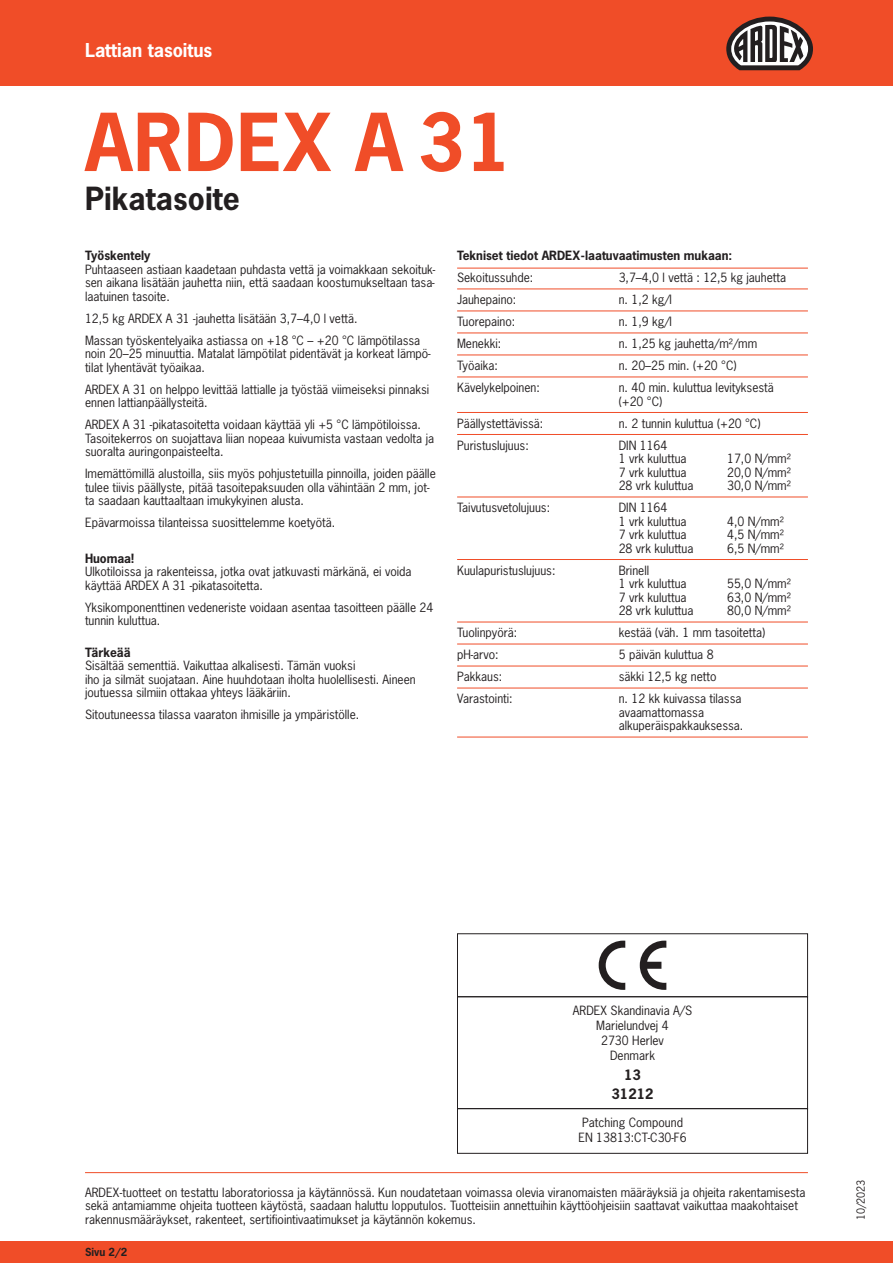
<style>
.page{position:relative;width:893px;height:1263px;background:#fff}
.page>*{position:absolute;margin:0;border:0;box-sizing:border-box;transform-origin:0 0}
.t1{font:700 75px "News Gothic Std";letter-spacing:.015em;color:#f04d28}
.t2{font:700 30px "News Gothic Std";letter-spacing:.005em;color:#231f20}
.t3{font:700 18px "News Gothic Std";color:#fff}
.t4{font:700 13.5px/19.2px "News Gothic Std";color:#231f20;text-align:center}
.t5{font:12px/13.5px "News Gothic Std";color:#231f20}
.t6{font:700 12px "News Gothic Std";color:#231f20}
.t7{font:700 10.5px "News Gothic Std";color:#231f20}
.t8{font:10.5px "News Gothic Std";color:#231f20}
</style>
<div class="page">
<hr style="left:85px;top:1172px;width:723px;height:1px;background:#f04d28">
<div style="left:0;top:1242px;width:893px;height:21px;background:#f04d28"></div>
<div style="left:0;top:0;width:893px;height:85px;background:#f04d28"></div>
<div style="left:457px;top:933px;width:351px;height:64px;border:1px solid #231f20"></div>
<div style="left:457px;top:996px;width:351px;height:113px;border:1px solid #231f20"></div>
<div style="left:457px;top:1108px;width:351px;height:46px;border:1px solid #231f20"></div>
<svg style="left:599px;top:941px;width:26px;height:49px"></svg>
<svg style="left:640px;top:941px;width:26px;height:49px"></svg>
<hr style="left:457px;top:268px;width:351px;height:1px;background:#f04d28">
<hr style="left:457px;top:289px;width:351px;height:1px;background:#f04d28">
<hr style="left:457px;top:311px;width:351px;height:1px;background:#f04d28">
<hr style="left:457px;top:333px;width:351px;height:1px;background:#f04d28">
<hr style="left:457px;top:355px;width:351px;height:1px;background:#f04d28">
<hr style="left:457px;top:377px;width:351px;height:1px;background:#f04d28">
<hr style="left:457px;top:412px;width:351px;height:1px;background:#f04d28">
<hr style="left:457px;top:434px;width:351px;height:1px;background:#f04d28">
<hr style="left:457px;top:497px;width:351px;height:1px;background:#f04d28">
<hr style="left:457px;top:559px;width:351px;height:1px;background:#f04d28">
<hr style="left:457px;top:622px;width:351px;height:1px;background:#f04d28">
<hr style="left:457px;top:644px;width:351px;height:1px;background:#f04d28">
<hr style="left:457px;top:666px;width:351px;height:1px;background:#f04d28">
<hr style="left:457px;top:688px;width:351px;height:1px;background:#f04d28">
<hr style="left:457px;top:737px;width:351px;height:1px;background:#f04d28">
<svg style="left:726px;top:17px;width:87px;height:53px"></svg>
<h3 class="t3" style="left:85px;top:38px;width:129px">Lattian tasoitus</h3>
<h1 class="t1" style="left:85px;top:93px;width:428px">ARDEX A 31</h1>
<h2 class="t2" style="left:85px;top:179px;width:156px">Pikatasoite</h2>
<p class="t6" style="left:85px;top:248px;width:67px">Työskentely</p>
<p class="t5" style="left:85px;top:262px;width:352px;text-align:justify">Puhtaaseen astiaan kaadetaan puhdasta vettä ja voimakkaan sekoituk&shy;sen aikana lisätään jauhetta niin, että saadaan koostumukseltaan tasa&shy;laatuinen tasoite.</p>
<p class="t5" style="left:85px;top:307px;width:337px;line-height:22px">12,5 kg ARDEX A 31 -jauhetta lisätään 3,7–4,0 l vettä.<br>Massan työskentelyaika astiassa on +18 °C – +20 °C lämpötilassa</p>
<p class="t5" style="left:85px;top:347px;width:347px">noin 20–25 minuuttia. Matalat lämpötilat pidentävät ja korkeat lämpö&shy;tilat lyhentävät työaikaa.</p>
<p class="t5" style="left:85px;top:382px;width:346px">ARDEX A 31 on helppo levittää lattialle ja työstää viimeiseksi pinnaksi ennen lattianpäällysteitä.</p>
<p class="t5" style="left:85px;top:418px;width:350px">ARDEX A 31 -pikatasoitetta voidaan käyttää yli +5 °C lämpötiloissa.<br>Tasoitekerros on suojattava liian nopeaa kuivumista vastaan vedolta ja suoralta auringonpaisteelta.</p>
<p class="t5" style="left:85px;top:467px;width:352px">Imemättömillä alustoilla, siis myös pohjustetuilla pinnoilla, joiden päälle tulee tiivis päällyste, pitää tasoitepaksuuden olla vähintään 2 mm, jot&shy;ta saadaan kauttaaltaan imukykyinen alusta.</p>
<p class="t5" style="left:85px;top:516px;width:252px">Epävarmoissa tilanteissa suosittelemme koetyötä.</p>
<p class="t6" style="left:85px;top:550px;width:51px">Huomaa!</p>
<p class="t5" style="left:85px;top:565px;width:328px">Ulkotiloissa ja rakenteissa, jotka ovat jatkuvasti märkänä, ei voida käyttää ARDEX A 31 -pikatasoitetta.</p>
<p class="t5" style="left:85px;top:600px;width:350px">Yksikomponenttinen vedeneriste voidaan asentaa tasoitteen päälle 24 tunnin kuluttua.</p>
<p class="t6" style="left:85px;top:644px;width:47px">Tärkeää</p>
<p class="t5" style="left:85px;top:659px;width:332px">Sisältää sementtiä. Vaikuttaa alkalisesti. Tämän vuoksi<br>iho ja silmät suojataan. Aine huuhdotaan iholta huolellisesti. Aineen joutuessa silmiin ottakaa yhteys lääkäriin.</p>
<p class="t5" style="left:85px;top:708px;width:276px">Sitoutuneessa tilassa vaaraton ihmisille ja ympäristölle.</p>
<p class="t6" style="left:457px;top:248px;width:277px">Tekniset tiedot ARDEX-laatuvaatimusten mukaan:</p>
<p class="t5" style="left:457px;top:271px;width:78px">Sekoitussuhde:</p>
<p class="t5" style="left:619px;top:271px;width:169px">3,7–4,0 l vettä : 12,5 kg jauhetta</p>
<p class="t5" style="left:457px;top:293px;width:61px">Jauhepaino:</p>
<p class="t5" style="left:619px;top:293px;width:55px">n. 1,2 kg/l</p>
<p class="t5" style="left:457px;top:315px;width:60px">Tuorepaino:</p>
<p class="t5" style="left:619px;top:315px;width:55px">n. 1,9 kg/l</p>
<p class="t5" style="left:457px;top:337px;width:46px">Menekki:</p>
<p class="t5" style="left:619px;top:337px;width:140px">n. 1,25 kg jauhetta/m²/mm</p>
<p class="t5" style="left:457px;top:359px;width:42px">Työaika:</p>
<p class="t5" style="left:619px;top:359px;width:119px">n. 20–25 min. (+20 °C)</p>
<p class="t5" style="left:457px;top:381px;width:84px">Kävelykelpoinen:</p>
<p class="t5" style="left:619px;top:381px;width:157px">n. 40 min. kuluttua levityksestä (+20 °C)</p>
<p class="t5" style="left:457px;top:416px;width:88px">Päällystettävissä:</p>
<p class="t5" style="left:619px;top:416px;width:143px">n. 2 tunnin kuluttua (+20 °C)</p>
<p class="t5" style="left:457px;top:438px;width:73px">Puristuslujuus:</p>
<p class="t5" style="left:619px;top:438px;width:69px">DIN 1164<br>1 vrk kuluttua</p>
<p class="t5" style="left:727px;top:452px;width:65px">17,0 N/mm²</p>
<p class="t5" style="left:619px;top:465px;width:69px">7 vrk kuluttua</p>
<p class="t5" style="left:727px;top:465px;width:65px">20,0 N/mm²</p>
<p class="t5" style="left:619px;top:479px;width:76px">28 vrk kuluttua</p>
<p class="t5" style="left:727px;top:479px;width:65px">30,0 N/mm²</p>
<p class="t5" style="left:457px;top:501px;width:94px">Taivutusvetolujuus:</p>
<p class="t5" style="left:619px;top:501px;width:69px">DIN 1164<br>1 vrk kuluttua</p>
<p class="t5" style="left:727px;top:514px;width:58px">4,0 N/mm²</p>
<p class="t5" style="left:619px;top:528px;width:69px">7 vrk kuluttua</p>
<p class="t5" style="left:727px;top:528px;width:58px">4,5 N/mm²</p>
<p class="t5" style="left:619px;top:541px;width:76px">28 vrk kuluttua</p>
<p class="t5" style="left:727px;top:541px;width:58px">6,5 N/mm²</p>
<p class="t5" style="left:457px;top:563px;width:100px">Kuulapuristuslujuus:</p>
<p class="t5" style="left:619px;top:563px;width:69px">Brinell<br>1 vrk kuluttua</p>
<p class="t5" style="left:727px;top:577px;width:65px">55,0 N/mm²</p>
<p class="t5" style="left:619px;top:590px;width:69px">7 vrk kuluttua</p>
<p class="t5" style="left:727px;top:590px;width:65px">63,0 N/mm²</p>
<p class="t5" style="left:619px;top:604px;width:76px">28 vrk kuluttua</p>
<p class="t5" style="left:727px;top:604px;width:65px">80,0 N/mm²</p>
<p class="t5" style="left:457px;top:626px;width:62px">Tuolinpyörä:</p>
<p class="t5" style="left:619px;top:626px;width:148px">kestää (väh. 1 mm tasoitetta)</p>
<p class="t5" style="left:457px;top:648px;width:43px">pH-arvo:</p>
<p class="t5" style="left:619px;top:648px;width:96px">5 päivän kuluttua 8</p>
<p class="t5" style="left:457px;top:670px;width:47px">Pakkaus:</p>
<p class="t5" style="left:619px;top:670px;width:99px">säkki 12,5 kg netto</p>
<p class="t5" style="left:457px;top:692px;width:57px">Varastointi:</p>
<p class="t5" style="left:619px;top:692px;width:126px">n. 12 kk kuivassa tilassa avaamattomassa alkuperäispakkauksessa.</p>
<p class="t5" style="left:573px;top:1003px;width:121px;line-height:15px;text-align:center">ARDEX Skandinavia A/S<br>Marielundvej 4<br>2730 Herlev<br>Denmark</p>
<p class="t4" style="left:611px;top:1065px;width:43px">13<br>31212</p>
<p class="t5" style="left:578px;top:1115px;width:110px;line-height:15px;text-align:center">Patching Compound<br>EN 13813:CT-C30-F6</p>
<p class="t5" style="left:85px;top:1185px;width:722px">ARDEX-tuotteet on testattu laboratoriossa ja käytännössä. Kun noudatetaan voimassa olevia viranomaisten määräyksiä ja ohjeita rakentamisesta sekä antamiamme ohjeita tuotteen käytöstä, saadaan haluttu lopputulos. Tuotteisiin annettuihin käyttöohjeisiin saattavat vaikuttaa maakohtaiset rakennusmääräykset, rakenteet, sertifiointivaatimukset ja käytännön kokemus.</p>
<p class="t8" style="left:854px;top:1220px;width:42px;rotate:-90deg">10/2023</p>
<p class="t7" style="left:85px;top:1245px;width:44px">Sivu 2/2</p>
</div>
